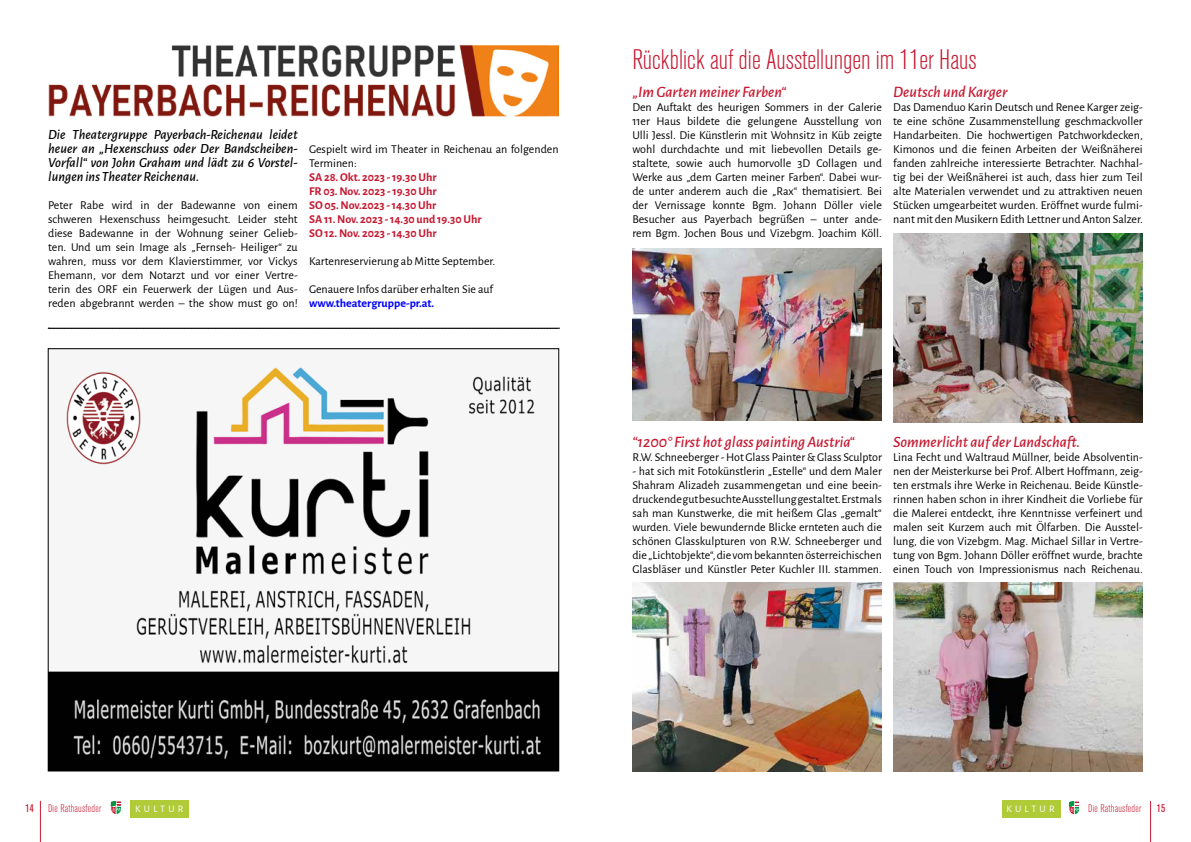
<style>
.page{position:relative;width:1191px;height:842px;background:#fff}
.page>*{position:absolute;margin:0;border:0;box-sizing:border-box;transform-origin:0 0}
.t1{font:300 condensed 28px "Akzidenz Grotesk BQ";color:#c61a32}
.t2{font:italic 500 16px "Alegreya Sans";color:#c61a32}
.t3{font:italic 500 14px/14px "Alegreya Sans";color:#000;text-align:justify}
.t4{font:12px/14px "Alegreya Sans";color:#000;text-align:justify}
.t5{font:700 12px/14px "Alegreya Sans";color:#c61a32}
.t6{font:700 12px "Alegreya Sans";color:#00f}
.t7{font:300 condensed 11px "Akzidenz Grotesk BQ";letter-spacing:.02em;color:#c61a32}
.t8{font:condensed 11px "Akzidenz Grotesk BQ";color:#c61a32}
.t9{font:10px "Alegreya Sans";letter-spacing:.32em;color:#fff}
</style>
<div class="page">
<div style="left:1001px;top:800px;width:59px;height:17px;background:#afcb37"></div>
<div style="left:130px;top:800px;width:59px;height:17px;background:#afcb37"></div>
<hr style="left:40px;top:801px;width:1px;height:41px;background:#c61a32">
<hr style="left:1150px;top:801px;width:1px;height:41px;background:#c61a32">
<svg style="left:111px;top:801px;width:10px;height:13px"></svg>
<svg style="left:1069px;top:801px;width:10px;height:14px"></svg>
<img style="left:48px;top:44px;width:510px;height:72px">
<svg style="left:48px;top:328px;width:511px;height:1px"></svg>
<img style="left:632px;top:248px;width:250px;height:173px">
<img style="left:632px;top:583px;width:249px;height:188px">
<img style="left:893px;top:234px;width:249px;height:188px">
<img style="left:893px;top:583px;width:249px;height:188px">
<img style="left:50px;top:367px;width:507px;height:402px">
<p class="t3" style="left:48px;top:127px;width:251px">Die Theatergruppe Payerbach-Reichenau leidet heuer an „Hexenschuss oder Der Bandscheiben-Vorfall“ von John Graham und lädt zu 6 Vorstel&shy;lungen ins Theater Reichenau.</p>
<p class="t4" style="left:48px;top:198px;width:251px">Peter Rabe wird in der Badewanne von einem schweren Hexenschuss heimgesucht. Leider steht diese Badewanne in der Wohnung seiner Gelieb&shy;ten. Und um sein Image als „Fernseh- Heiliger“ zu wahren, muss vor dem Klavierstimmer, vor Vickys Ehemann, vor dem Notarzt und vor einer Vertre&shy;terin des ORF ein Feuerwerk der Lügen und Aus&shy;reden abgebrannt werden – the show must go on!</p>
<p class="t4" style="left:309px;top:142px;width:251px">Gespielt wird im Theater in Reichenau an folgenden<br>Terminen:</p>
<p class="t5" style="left:309px;top:170px;width:174px">SA 28. Okt. 2023 - 19.30 Uhr<br>FR 03. Nov. 2023 - 19.30 Uhr<br>SO 05. Nov.2023 - 14.30 Uhr<br>SA 11. Nov. 2023 - 14.30 und 19.30 Uhr<br>SO 12. Nov. 2023 - 14.30 Uhr</p>
<p class="t4" style="left:309px;top:254px;width:188px">Kartenreservierung ab Mitte September.</p>
<p class="t4" style="left:309px;top:282px;width:186px">Genauere Infos darüber erhalten Sie auf</p>
<p class="t6" style="left:309px;top:295px;width:127px">www.theatergruppe-pr.at.</p>
<h1 class="t1" style="left:632px;top:45px;width:346px">Rückblick auf die Ausstellungen im 11er Haus</h1>
<h2 class="t2" style="left:893px;top:81px;width:116px">Deutsch und Karger</h2>
<p class="t4" style="left:893px;top:100px;width:251px">Das Damenduo Karin Deutsch und Renee Karger zeig&shy;te eine schöne Zusammenstellung geschmackvoller Handarbeiten. Die hochwertigen Patchworkdecken, Kimonos und die feinen Arbeiten der Weißnäherei fanden zahlreiche interessierte Betrachter. Nachhal&shy;tig bei der Weißnäherei ist auch, dass hier zum Teil alte Materialen verwendet und zu attraktiven neuen Stücken umgearbeitet wurden. Eröffnet wurde fulmi&shy;nant mit den Musikern Edith Lettner und Anton Salzer.</p>
<h2 class="t2" style="left:632px;top:81px;width:155px">„Im Garten meiner Farben“</h2>
<p class="t4" style="left:632px;top:100px;width:251px">Den Auftakt des heurigen Sommers in der Galerie 11er Haus bildete die gelungene Ausstellung von Ulli Jessl. Die Künstlerin mit Wohnsitz in Küb zeigte wohl durchdachte und mit liebevollen Details ge&shy;staltete, sowie auch humorvolle 3D Collagen und Werke aus „dem Garten meiner Farben“. Dabei wur&shy;de unter anderem auch die „Rax“ thematisiert. Bei der Vernissage konnte Bgm. Johann Döller viele Besucher aus Payerbach begrüßen – unter ande&shy;rem Bgm. Jochen Bous und Vizebgm. Joachim Köll.</p>
<h2 class="t2" style="left:632px;top:431px;width:224px">“1200° First hot glass painting Austria“</h2>
<p class="t4" style="left:632px;top:450px;width:251px">R.W. Schneeberger - Hot Glass Painter &amp; Glass Sculptor</p>
<p class="t4" style="left:632px;top:464px;width:251px">- hat sich mit Fotokünstlerin „Estelle“ und dem Maler Shahram Alizadeh zusammengetan und eine beein&shy;druckende gut besuchte Ausstellung gestaltet. Erstmals sah man Kunstwerke, die mit heißem Glas „gemalt“ wurden. Viele bewundernde Blicke ernteten auch die schönen Glasskulpturen von R.W. Schneeberger und die „Lichtobjekte“, die vom bekannten österreichischen Glasbläser und Künstler Peter Kuchler III. stammen.</p>
<h2 class="t2" style="left:893px;top:431px;width:188px">Sommerlicht auf der Landschaft.</h2>
<p class="t4" style="left:893px;top:450px;width:251px">Lina Fecht und Waltraud Müllner, beide Absolventin&shy;nen der Meisterkurse bei Prof. Albert Hoffmann, zeig&shy;ten erstmals ihre Werke in Reichenau. Beide Künstle&shy;rinnen haben schon in ihrer Kindheit die Vorliebe für die Malerei entdeckt, ihre Kenntnisse verfeinert und malen seit Kurzem auch mit Ölfarben. Die Ausstel&shy;lung, die von Vizebgm. Mag. Michael Sillar in Vertre&shy;tung von Bgm. Johann Döller eröffnet wurde, brachte einen Touch von Impressionismus nach Reichenau.</p>
<p class="t8" style="left:25px;top:802px;width:10px">14</p>
<p class="t7" style="left:48px;top:802px;width:55px">Die Rathausfeder</p>
<p class="t9" style="left:135px;top:802px;width:50px">KULTUR</p>
<p class="t9" style="left:1006px;top:802px;width:50px">KULTUR</p>
<p class="t7" style="left:1088px;top:802px;width:55px">Die Rathausfeder</p>
<p class="t8" style="left:1156px;top:802px;width:10px">15</p>
</div>
